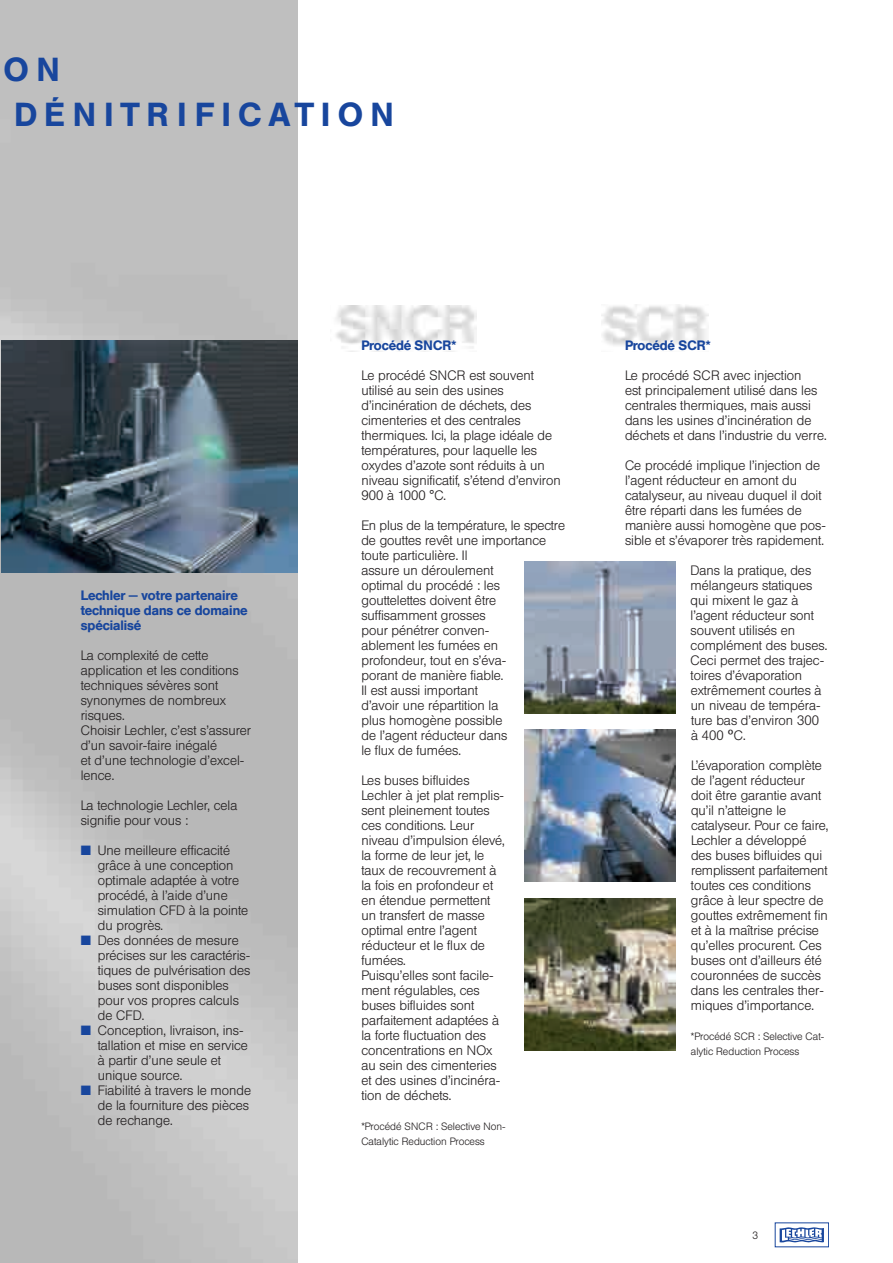
<style>
.page{position:relative;width:893px;height:1263px;background:#fff}
.page>*{position:absolute;margin:0;border:0;box-sizing:border-box;transform-origin:0 0}
.t1{font:500 33px/45px "Helvetica BQ";letter-spacing:.245em;color:#18469d}
.t2{font:300 13.5px/15px "Helvetica BQ";color:#231f20}
.t3{font:500 13.5px/15px "Helvetica BQ";color:#18469d}
.t4{font:300 10.5px/15px "Helvetica BQ";color:#231f20}
.s1{color:#18469d}
.s2{font-family:"Lucida Grande";font-weight:400}
</style>
<div class="page">
<img style="left:336px;top:306px;width:140px;height:43px">
<img style="left:602px;top:305px;width:106px;height:41px">
<img style="left:0;top:0;width:298px;height:1263px">
<svg style="left:780px;top:1227px;width:44px;height:16px"></svg>
<img style="left:2px;top:340px;width:296px;height:232px">
<img style="left:524px;top:730px;width:152px;height:152px">
<img style="left:524px;top:898px;width:152px;height:152px">
<img style="left:524px;top:561px;width:152px;height:152px">
<h1 class="t1" style="left:14px;top:47px;width:381px;text-indent:-10px">ON<br>DÉNITRIFICATION</h1>
<p class="t3" style="left:81px;top:588px;width:168px">Lechler — votre partenaire technique dans ce domaine spécialisé</p>
<p class="t2" style="left:81px;top:648px;width:172px">La complexité de cette application et les conditions techniques sévères sont synonymes de nombreux risques.<br>Choisir Lechler, c’est s’assurer d’un savoir-faire inégalé<br>et d’une technologie d’excel&shy;lence.</p>
<p class="t2" style="left:81px;top:798px;width:158px">La technologie Lechler, cela signifie pour vous :</p>
<p class="t2" style="left:98px;top:843px;width:152px;text-indent:-17px"><span class="s1">■</span> Une meilleure efficacité grâce à une conception optimale adaptée à votre procédé, à l’aide d’une simulation CFD à la pointe du progrès.</p>
<p class="t2" style="left:98px;top:933px;width:154px;text-indent:-17px"><span class="s1">■</span> Des données de mesure précises sur les caractéris&shy;tiques de pulvérisation des buses sont disponibles pour vos propres calculs de CFD.</p>
<p class="t2" style="left:98px;top:1023px;width:152px;text-indent:-17px"><span class="s1">■</span> Conception, livraison, ins&shy;tallation et mise en service à partir d’une seule et unique source.</p>
<p class="t2" style="left:98px;top:1083px;width:155px;text-indent:-17px"><span class="s1">■</span> Fiabilité à travers le monde de la fourniture des pièces de rechange.</p>
<p class="t3" style="left:361px;top:338px;width:96px">Procédé SNCR*</p>
<p class="t2" style="left:361px;top:368px;width:201px">Le procédé SNCR est souvent utilisé au sein des usines d’incinération de déchets, des cimenteries et des centrales thermiques. Ici, la plage idéale de températures, pour laquelle les oxydes d’azote sont réduits à un niveau significatif, s’étend d’environ<br>900 à 1000 °C.</p>
<p class="t2" style="left:361px;top:518px;width:205px">En plus de la température, le spectre de gouttes revêt une importance toute particulière. Il<br>assure un déroulement<br>optimal du procédé : les gouttelettes doivent être suffisamment grosses<br>pour pénétrer conven-<br>ablement les fumées en profondeur, tout en s’éva-<br>porant de manière fiable.<br>Il est aussi important<br>d’avoir une répartition la<br>plus homogène possible<br>de l’agent réducteur dans<br>le flux de fumées.</p>
<p class="t2" style="left:361px;top:773px;width:145px">Les buses bifluides<br>Lechler à jet plat remplis&shy;sent pleinement toutes ces conditions. Leur niveau d’impulsion élevé, la forme de leur jet, le taux de recouvrement à la fois en profondeur et en étendue permettent un transfert de masse optimal entre l’agent réducteur et le flux de fumées.<br>Puisqu’elles sont facile&shy;ment régulables, ces buses bifluides sont parfaitement adaptées à la forte fluctuation des concentrations en NOx au sein des cimenteries et des usines d’incinéra&shy;tion de déchets.</p>
<p class="t4" style="left:361px;top:1119px;width:146px">*Procédé SNCR : Selective Non-<br>Catalytic Reduction Process</p>
<p class="t3" style="left:625px;top:338px;width:87px">Procédé SCR*</p>
<p class="t2" style="left:625px;top:368px;width:203px">Le procédé SCR avec injection<br>est principalement utilisé dans les centrales thermiques, mais aussi dans les usines d’incinération de déchets et dans l’industrie du verre.</p>
<p class="t2" style="left:625px;top:458px;width:202px">Ce procédé implique l’injection de l’agent réducteur en amont du catalyseur, au niveau duquel il doit être réparti dans les fumées de manière aussi homogène que pos&shy;sible et s’évaporer très rapidement.</p>
<p class="t2" style="left:691px;top:563px;width:138px">Dans la pratique, des mélangeurs statiques qui mixent le gaz à l’agent réducteur sont souvent utilisés en complément des buses.<br>Ceci permet des trajec&shy;toires d’évaporation extrêmement courtes à un niveau de tempéra&shy;ture bas d’environ 300 à 400 <span class="s2">º</span>C.</p>
<p class="t2" style="left:691px;top:758px;width:139px">L’évaporation complète de l’agent réducteur doit être garantie avant qu’il n’atteigne le catalyseur. Pour ce faire,<br>Lechler a développé des buses bifluides qui remplissent parfaitement toutes ces conditions grâce à leur spectre de gouttes extrêmement fin et à la maîtrise précise qu’elles procurent. Ces buses ont d’ailleurs été couronnées de succès dans les centrales ther&shy;miques d’importance.</p>
<p class="t4" style="left:691px;top:1029px;width:135px">*Procédé SCR : Selective Cat&shy;alytic Reduction Process</p>
<p class="t4" style="left:752px;top:1227px;width:7px">3</p>
</div>
